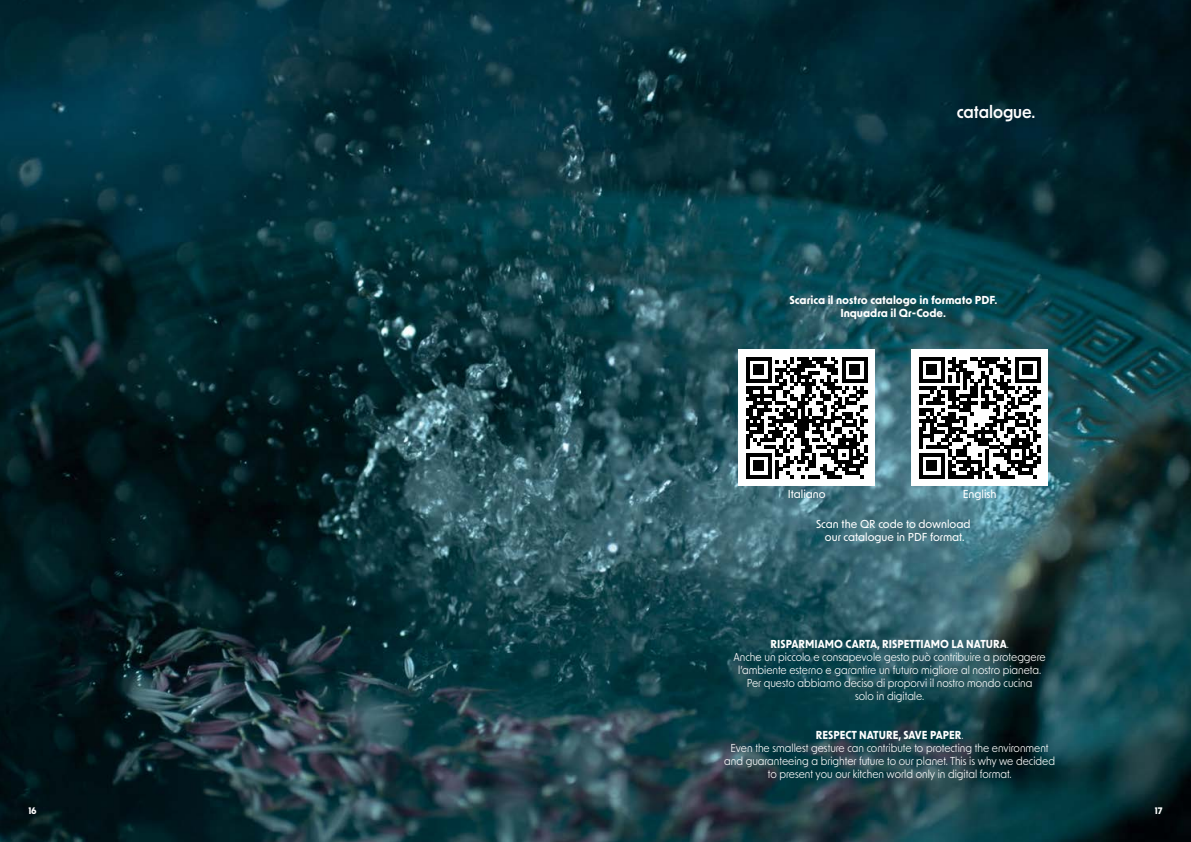
<style>
.page{position:relative;width:1191px;height:842px;background:#fff}
.page>*{position:absolute;margin:0;border:0;box-sizing:border-box;transform-origin:0 0}
.t1{font:600 17px "New Order";letter-spacing:-.005em;color:#fff;scale:.95 1}
.t2{font:11px/13px "New Order";color:#fff;text-align:center;scale:.95 1}
.t3{font:500 11px/13.2px "New Order";color:#fff;text-align:center}
.t4{font:700 11px/13.2px "New Order";color:#fff;text-align:center}
.t5{font:700 9px "New Order";color:#fff}
.s1{font-weight:700}
</style>
<div class="page">
<img style="left:0;top:0;width:581px;height:842px">
<img style="left:581px;top:0;width:610px;height:842px">
<div style="left:911px;top:349px;width:137px;height:137px;background:#fff"></div>
<svg style="left:919px;top:357px;width:121px;height:122px"></svg>
<div style="left:738px;top:349px;width:137px;height:137px;background:#fff"></div>
<svg style="left:746px;top:357px;width:121px;height:122px"></svg>
<h1 class="t1" style="left:957px;top:101px;width:84px">catalogue.</h1>
<p class="t4" style="left:789px;top:293px;width:209px">Scarica il nostro catalogo in formato PDF.<br>Inquadra il Qr-Code.</p>
<p class="t3" style="left:788px;top:487px;width:39px">Italiano</p>
<p class="t3" style="left:962px;top:487px;width:35px">English</p>
<p class="t3" style="left:816px;top:516px;width:156px">Scan the QR code to download our catalogue in PDF format.</p>
<p class="t2" style="left:733px;top:637px;width:330px"><span class="s1">RISPARMIAMO CARTA, RISPETTIAMO LA NATURA</span>.<br>Anche un piccolo e consapevole gesto può contribuire a proteggere l’ambiente esterno e garantire un futuro migliore al nostro pianeta.<br>Per questo abbiamo deciso di proporvi il nostro mondo cucina<br>solo in digitale.</p>
<p class="t2" style="left:724px;top:728px;width:350px"><span class="s1">RESPECT NATURE, SAVE PAPER</span>.<br>Even the smallest gesture can contribute to protecting the environment and guaranteeing a brighter future to our planet. This is why we decided to present you our kitchen world only in digital format.</p>
<p class="t5" style="left:28px;top:805px;width:10px">16</p>
<p class="t5" style="left:1155px;top:805px;width:9px">17</p>
</div>
